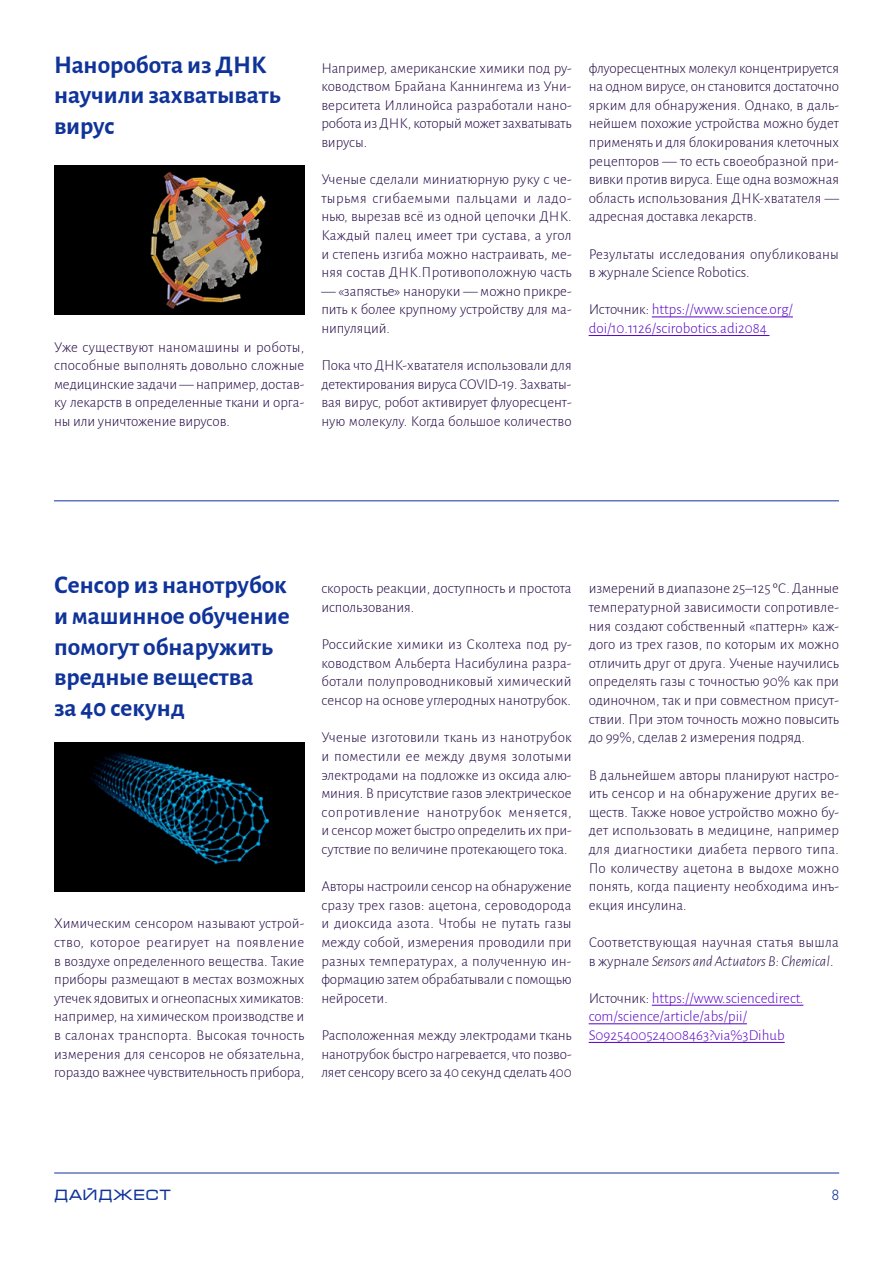
<style>
.page{position:relative;width:893px;height:1263px;background:#fff}
.page>*{position:absolute;margin:0;border:0;box-sizing:border-box;transform-origin:0 0}
.t1{font:700 25.5px/30.6px "Alegreya Sans";color:#0f3399}
.t2{font:300 15px/18.6px "Alegreya Sans";color:#240a45;text-align:justify}
.t3{font:300 15px/18.6px "Alegreya Sans";color:#5900c7}
.t4{font:300 15px/18.6px "Alegreya Sans";letter-spacing:.02em;color:#240a45}
.t5{font:15px "Micra";color:#0f3399}
.t6{font:300 15px "DIN2014";color:#0f3399}
.s1{color:#240a45}
.s2{font-style:italic}
</style>
<div class="page">
<hr style="left:54px;top:1172px;width:785px;height:1px;background:#0f3399">
<hr style="left:54px;top:500px;width:785px;height:1px;background:#0f3399">
<hr style="left:652px;top:317px;width:141px;height:1px;background:#5900c7">
<hr style="left:589px;top:335px;width:180px;height:1px;background:#5900c7">
<hr style="left:652px;top:1005px;width:151px;height:1px;background:#5900c7">
<hr style="left:589px;top:1023px;width:158px;height:1px;background:#5900c7">
<hr style="left:589px;top:1042px;width:196px;height:1px;background:#5900c7">
<img style="left:54px;top:166px;width:250px;height:148px">
<img style="left:54px;top:742px;width:250px;height:149px">
<h1 class="t1" style="left:54px;top:47px;width:228px">Наноробота из ДНК научили захватывать вирус</h1>
<p class="t2" style="left:54px;top:337px;width:252px">Уже существуют наномашины и роботы, способные выполнять довольно сложные медицинские задачи — например, достав&shy;ку лекарств в определенные ткани и орга&shy;ны или уничтожение вирусов.</p>
<p class="t2" style="left:321px;top:58px;width:252px">Например, американские химики под ру&shy;ководством Брайана Каннингема из Уни&shy;верситета Иллинойса разработали нано&shy;робота из ДНК, который может захватывать вирусы.</p>
<p class="t2" style="left:321px;top:170px;width:252px">Ученые сделали миниатюрную руку с че&shy;тырьмя сгибаемыми пальцами и ладо&shy;нью, вырезав всё из одной цепочки ДНК.<br>Каждый палец имеет три сустава, а угол и степень изгиба можно настраивать, ме&shy;няя состав ДНК.Противоположную часть</p>
<p class="t2" style="left:321px;top:281px;width:252px">— «запястье» наноруки — можно прикре&shy;пить к более крупному устройству для ма&shy;нипуляций.</p>
<p class="t2" style="left:321px;top:356px;width:252px">Пока что ДНК-хватателя использовали для детектирования вируса COVID-19. Захваты&shy;вая вирус, робот активирует флуоресцент&shy;ную молекулу. Когда большое количество</p>
<p class="t2" style="left:589px;top:58px;width:252px">флуоресцентных молекул концентрируется на одном вирусе, он становится достаточно ярким для обнаружения. Однако, в даль&shy;нейшем похожие устройства можно будет применять и для блокирования клеточных рецепторов — то есть своеобразной при&shy;вивки против вируса. Еще одна возможная область использования ДНК-хватателя — адресная доставка лекарств.</p>
<p class="t2" style="left:589px;top:244px;width:252px">Результаты исследования опубликованы в журнале Science Robotics.</p>
<p class="t3" style="left:589px;top:300px;width:206px"><span class="s1">Источник:</span> https://www.science.org/ doi/10.1126/scirobotics.adi2084</p>
<h1 class="t1" style="left:54px;top:568px;width:237px">Сенсор из нанотрубок и машинное обучение помогут обнаружить вредные вещества<br>за 40 секунд</h1>
<p class="t2" style="left:54px;top:914px;width:252px">Химическим сенсором называют устрой&shy;ство, которое реагирует на появление в воздухе определенного вещества. Такие приборы размещают в местах возможных утечек ядовитых и огнеопасных химикатов: например, на химическом производстве и в салонах транспорта. Высокая точность измерения для сенсоров не обязательна, гораздо важнее чувствительность прибора,</p>
<p class="t2" style="left:321px;top:579px;width:252px">скорость реакции, доступность и простота использования.</p>
<p class="t2" style="left:321px;top:635px;width:252px">Российские химики из Сколтеха под ру&shy;ководством Альберта Насибулина разра&shy;ботали полупроводниковый химический сенсор на основе углеродных нанотрубок.</p>
<p class="t2" style="left:321px;top:728px;width:252px">Ученые изготовили ткань из нанотрубок и поместили ее между двумя золотыми электродами на подложке из оксида алю&shy;миния. В присутствие газов электрическое сопротивление нанотрубок меняется, и сенсор может быстро определить их при&shy;сутствие по величине протекающего тока.</p>
<p class="t2" style="left:321px;top:876px;width:252px">Авторы настроили сенсор на обнаружение сразу трех газов: ацетона, сероводорода и диоксида азота. Чтобы не путать газы между собой, измерения проводили при разных температурах, а полученную ин&shy;формацию затем обрабатывали с помощью нейросети.</p>
<p class="t2" style="left:321px;top:1025px;width:252px">Расположенная между электродами ткань нанотрубок быстро нагревается, что позво&shy;ляет сенсору всего за 40 секунд сделать 400</p>
<p class="t2" style="left:589px;top:579px;width:252px">измерений в диапазоне 25–125 oС. Данные температурной зависимости сопротивле&shy;ния создают собственный «паттерн» каж&shy;дого из трех газов, по которым их можно отличить друг от друга. Ученые научились определять газы с точностью 90% как при одиночном, так и при совместном присут&shy;ствии. При этом точность можно повысить до 99%, сделав 2 измерения подряд.</p>
<p class="t2" style="left:589px;top:765px;width:252px">В дальнейшем авторы планируют настро&shy;ить сенсор и на обнаружение других ве&shy;ществ. Также новое устройство можно бу&shy;дет использовать в медицине, например для диагностики диабета первого типа.<br>По количеству ацетона в выдохе можно понять, когда пациенту необходима инъ&shy;екция инсулина.</p>
<p class="t4" style="left:589px;top:932px;width:252px">Соответствующая научная статья вышла в журнале <span class="s2">Sensors and Actuators B: Chemical</span>.</p>
<p class="t3" style="left:589px;top:988px;width:216px"><span class="s1">Источник:</span> https://www.sciencedirect. com/science/article/abs/pii/<br>S0925400524008463?via%3Dihub</p>
<p class="t5" style="left:54px;top:1187px;width:119px">ДАЙДЖЕСТ</p>
<p class="t6" style="left:832px;top:1185px;width:9px">8</p>
</div>
